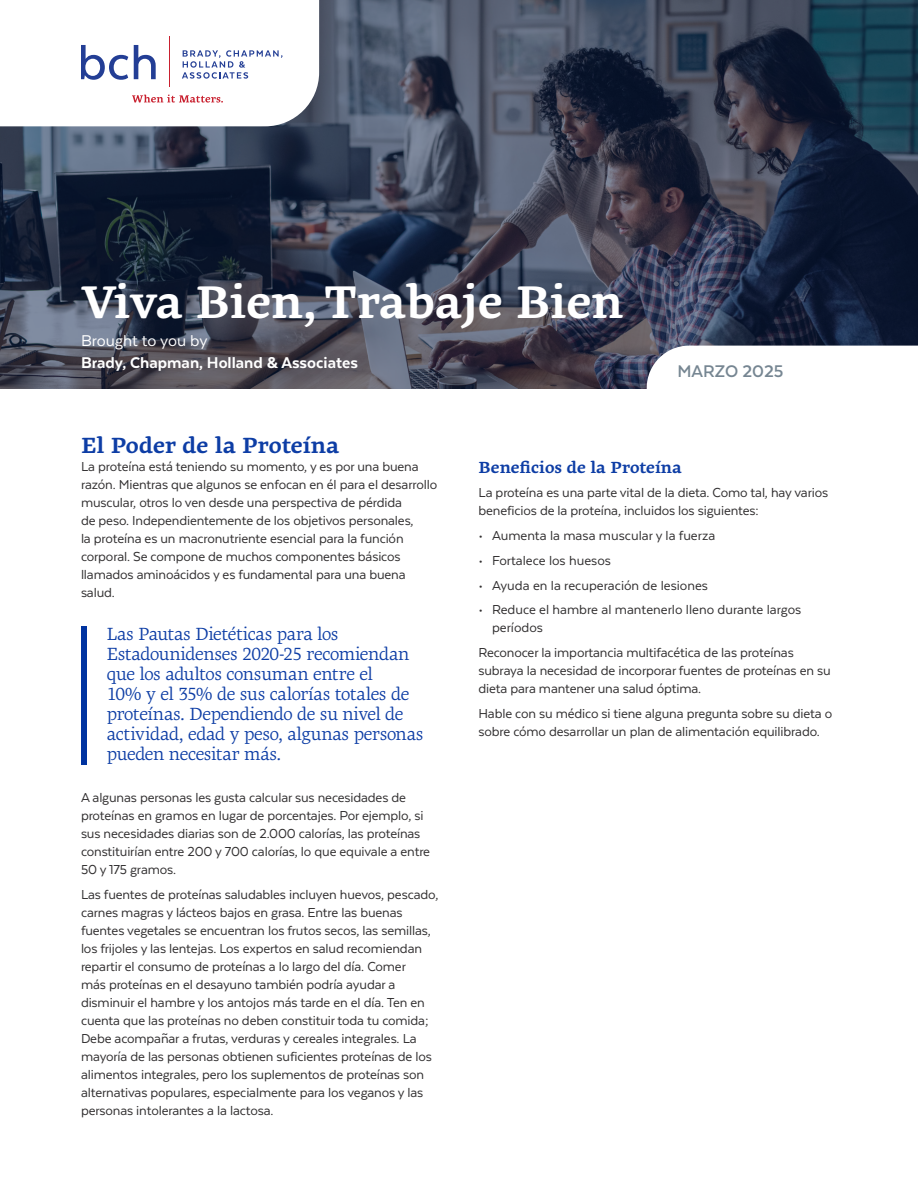
<style>
.page{position:relative;width:918px;height:1188px;background:#fff}
.page>*{position:absolute;margin:0;border:0;box-sizing:border-box;transform-origin:0 0}
.t1{font:700 46.8px "Geneo Std";color:#fff}
.Body{font:700 22.5px "Geneo Std";color:#0d3da5}
.t2{font:700 19.5px "Texta";color:#768692}
.Body-2{font:18px/20px "Geneo Std";letter-spacing:-.02em;color:#0d3da5}
.t3{font:800 18px "Texta";color:#fff}
.t4{font:18px "Texta";letter-spacing:-.005em;color:#fff}
.Body-3{font:700 16.5px "Geneo Std";color:#0d3da5}
.Body-4{font:15px/18px "Texta";letter-spacing:-.01em;color:#312f30}
</style>
<div class="page">
<img style="left:0;top:0;width:918px;height:388px">
<svg style="left:647px;top:346px;width:271px;height:42px"></svg>
<div style="left:81px;top:626px;width:5px;height:139px;background:#0033a0"></div>
<svg style="left:0;top:0;width:319px;height:126px"></svg>
<hr style="left:169px;top:37px;width:1px;height:50px;background:#c9202f">
<p class="t1" style="left:81px;top:274px;width:544px">Viva Bien, Trabaje Bien</p>
<p class="t4" style="left:81px;top:332px;width:128px">Brought to you by</p>
<p class="t3" style="left:81px;top:353px;width:278px">Brady, Chapman, Holland &amp; Associates</p>
<p class="t2" style="left:677px;top:362px;width:108px">MARZO 2025</p>
<p class="Body" style="left:81px;top:432px;width:260px">El Poder de la Proteína</p>
<p class="Body-4" style="left:81px;top:458px;width:358px">La proteína está teniendo su momento, y es por una buena razón. Mientras que algunos se enfocan en él para el desarrollo muscular, otros lo ven desde una perspectiva de pérdida<br>de peso. Independientemente de los objetivos personales,<br>la proteína es un macronutriente esencial para la función corporal. Se compone de muchos componentes básicos llamados aminoácidos y es fundamental para una buena salud.</p>
<p class="Body-2" style="left:107px;top:624px;width:318px">Las Pautas Dietéticas para los Estadounidenses 2020-25 recomiendan que los adultos consuman entre el<br>10% y el 35% de sus calorías totales de proteínas. Dependiendo de su nivel de actividad, edad y peso, algunas personas pueden necesitar más.</p>
<p class="Body-4" style="left:81px;top:789px;width:351px">A algunas personas les gusta calcular sus necesidades de proteínas en gramos en lugar de porcentajes. Por ejemplo, si sus necesidades diarias son de 2.000 calorías, las proteínas constituirían entre 200 y 700 calorías, lo que equivale a entre 50 y 175 gramos.</p>
<p class="Body-4" style="left:81px;top:885px;width:359px">Las fuentes de proteínas saludables incluyen huevos, pescado, carnes magras y lácteos bajos en grasa. Entre las buenas fuentes vegetales se encuentran los frutos secos, las semillas, los frijoles y las lentejas. Los expertos en salud recomiendan repartir el consumo de proteínas a lo largo del día. Comer<br>más proteínas en el desayuno también podría ayudar a disminuir el hambre y los antojos más tarde en el día. Ten en cuenta que las proteínas no deben constituir toda tu comida; Debe acompañar a frutas, verduras y cereales integrales. La mayoría de las personas obtienen suficientes proteínas de los alimentos integrales, pero los suplementos de proteínas son alternativas populares, especialmente para los veganos y las personas intolerantes a la lactosa.</p>
<p class="Body-3" style="left:478px;top:457px;width:205px">Beneficios de la Proteína</p>
<p class="Body-4" style="left:478px;top:484px;width:351px">La proteína es una parte vital de la dieta. Como tal, hay varios beneficios de la proteína, incluidos los siguientes:</p>
<p class="Body-4" style="left:478px;top:527px;width:238px">• Aumenta la masa muscular y la fuerza</p>
<p class="Body-4" style="left:478px;top:551px;width:134px">• Fortalece los huesos</p>
<p class="Body-4" style="left:478px;top:576px;width:231px">• Ayuda en la recuperación de lesiones</p>
<p class="Body-4" style="left:492px;top:601px;width:311px;text-indent:-14px">• Reduce el hambre al mantenerlo lleno durante largos períodos</p>
<p class="Body-4" style="left:478px;top:644px;width:354px">Reconocer la importancia multifacética de las proteínas subraya la necesidad de incorporar fuentes de proteínas en su dieta para mantener una salud óptima.</p>
<p class="Body-4" style="left:478px;top:704px;width:355px">Hable con su médico si tiene alguna pregunta sobre su dieta o sobre cómo desarrollar un plan de alimentación equilibrado.</p>
</div>
